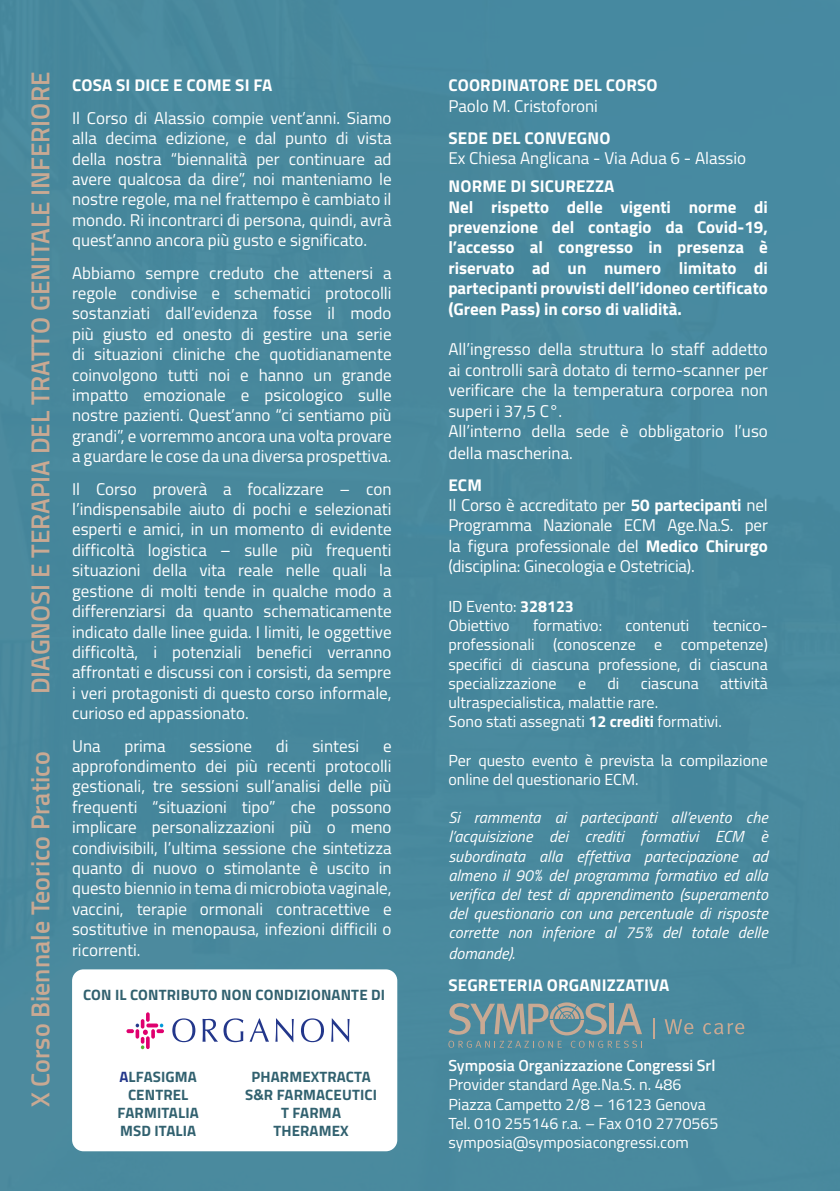
<style>
.page{position:relative;width:840px;height:1191px;background:#fff}
.page>*{position:absolute;margin:0;border:0;box-sizing:border-box;transform-origin:0 0}
.t1{font:600 26px "Titillium Web";color:#c9a993}
.t2{font:17px/20.4px "Titillium Web";color:#fff;text-align:justify}
.t3{font:700 17px/20.4px "Titillium Web";color:#fff}
.t4{font:16px/19.2px "Titillium Web";color:#fff}
.t5{font:italic 16px/19.4px "Titillium Web";letter-spacing:.005em;color:#fff;text-align:justify}
.t6{font:600 16px "Titillium Web";color:#fff}
.t7{font:700 15px/18px "Titillium Web";letter-spacing:.01em;color:#31616f;text-align:center}
.s1{color:#23378b}
.s2{font-weight:700}
</style>
<div class="page">
<div style="left:0;top:0;width:839px;height:1191px;background:#478aa0"></div>
<svg style="left:448px;top:1002px;width:194px;height:45px"></svg>
<svg style="left:653px;top:1018px;width:1px;height:20px"></svg>
<svg style="left:664px;top:1019px;width:29px;height:15px"></svg>
<svg style="left:703px;top:1023px;width:40px;height:11px"></svg>
<div style="left:72px;top:969px;width:325px;height:182px;background:#fff;border-radius:11px"></div>
<svg style="left:172px;top:1018px;width:23px;height:24px"></svg>
<svg style="left:202px;top:1018px;width:41px;height:24px"></svg>
<svg style="left:250px;top:1018px;width:19px;height:23px"></svg>
<svg style="left:275px;top:1018px;width:18px;height:24px"></svg>
<svg style="left:301px;top:1018px;width:23px;height:24px"></svg>
<svg style="left:331px;top:1018px;width:18px;height:24px"></svg>
<svg style="left:126px;top:1012px;width:38px;height:37px"></svg>
<h1 class="t1" style="left:20px;top:694px;width:624px;rotate:-90deg">DIAGNOSI E TERAPIA DEL TRATTO GENITALE INFERIORE</h1>
<h1 class="t1" style="left:20px;top:1107px;width:357px;rotate:-90deg">X Corso Biennale Teorico Pratico</h1>
<p class="t3" style="left:72px;top:75px;width:202px">COSA SI DICE E COME SI FA</p>
<p class="t2" style="left:72px;top:107px;width:321px">Il Corso di Alassio compie vent’anni. Siamo alla decima edizione, e dal punto di vista della nostra “biennalità per continuare ad avere qualcosa da dire”, noi manteniamo le nostre regole, ma nel frattempo è cambiato il mondo. Ri incontrarci di persona, quindi, avrà quest’anno ancora più gusto e significato.</p>
<p class="t2" style="left:72px;top:262px;width:321px">Abbiamo sempre creduto che attenersi a regole condivise e schematici protocolli sostanziati dall’evidenza fosse il modo più giusto ed onesto di gestire una serie di situazioni cliniche che quotidianamente coinvolgono tutti noi e hanno un grande impatto emozionale e psicologico sulle nostre pazienti. Quest’anno “ci sentiamo più grandi”, e vorremmo ancora una volta provare a guardare le cose da una diversa prospettiva.</p>
<p class="t2" style="left:72px;top:478px;width:321px">Il Corso proverà a focalizzare – con l’indispensabile aiuto di pochi e selezionati esperti e amici, in un momento di evidente difficoltà logistica – sulle più frequenti situazioni della vita reale nelle quali la gestione di molti tende in qualche modo a differenziarsi da quanto schematicamente indicato dalle linee guida. I limiti, le oggettive difficoltà, i potenziali benefici verranno affrontati e discussi con i corsisti, da sempre i veri protagonisti di questo corso informale, curioso ed appassionato.</p>
<p class="t2" style="left:72px;top:735px;width:30px">Una</p>
<p class="t2" style="left:124px;top:735px;width:43px">prima</p>
<p class="t2" style="left:189px;top:735px;width:64px">sessione</p>
<p class="t2" style="left:276px;top:735px;width:14px">di</p>
<p class="t2" style="left:312px;top:735px;width:48px">sintesi</p>
<p class="t2" style="left:72px;top:735px;width:321px;text-indent:311px">e approfondimento dei più recenti protocolli gestionali, tre sessioni sull’analisi delle più frequenti “situazioni tipo” che possono implicare personalizzazioni più o meno condivisibili, l’ultima sessione che sintetizza quanto di nuovo o stimolante è uscito in questo biennio in tema di microbiota vaginale, vaccini, terapie ormonali contracettive e sostitutive in menopausa, infezioni difficili o ricorrenti.</p>
<p class="t7" style="left:83px;top:985px;width:303px">CON IL CONTRIBUTO NON CONDIZIONANTE DI</p>
<p class="t7" style="left:117px;top:1067px;width:83px"><span class="s1">A</span>LFASIGMA<br>CENTREL<br>FARMITALIA<br>MSD ITALIA</p>
<p class="t7" style="left:245px;top:1067px;width:133px">PHARMEXTRACTA<br>S&amp;R FARMACEUTICI<br>T FARMA<br>THERAMEX</p>
<p class="t3" style="left:448px;top:75px;width:210px">COORDINATORE DEL CORSO</p>
<p class="t2" style="left:448px;top:95px;width:151px">Paolo M. Cristoforoni</p>
<p class="t3" style="left:448px;top:127px;width:163px">SEDE DEL CONVEGNO</p>
<p class="t2" style="left:448px;top:148px;width:299px">Ex Chiesa Anglicana - Via Adua 6 - Alassio</p>
<p class="t3" style="left:448px;top:176px;width:321px">NORME DI SICUREZZA<br>Nel rispetto delle vigenti norme di prevenzione del contagio da Covid-19, l’accesso al congresso in presenza è riservato ad un numero limitato di partecipanti provvisti dell’idoneo certificato (Green Pass) in corso di validità.</p>
<p class="t2" style="left:448px;top:339px;width:321px;text-align:left">All’ingresso della struttura lo staff addetto ai controlli sarà dotato di termo-scanner per verificare che la temperatura corporea non superi i 37,5 C°.<br>All’interno della sede è obbligatorio l’uso della mascherina.</p>
<p class="t2" style="left:448px;top:474px;width:321px;text-align:left"><span class="s2">ECM<br></span>Il Corso è accreditato per <span class="s2">50 partecipanti</span> nel Programma Nazionale ECM Age.Na.S. per la figura professionale del <span class="s2">Medico Chirurgo </span>(disciplina: Ginecologia e Ostetricia).</p>
<p class="t4" style="left:448px;top:596px;width:127px">ID Evento: <span class="s2">328123<br></span>Obiettivo</p>
<p class="t4" style="left:532px;top:615px;width:71px">formativo:</p>
<p class="t4" style="left:625px;top:615px;width:65px">contenuti</p>
<p class="t4" style="left:448px;top:615px;width:321px;text-align:justify;text-indent:264px">tecnico&shy;professionali (conoscenze e competenze) specifici di ciascuna professione, di ciascuna specializzazione</p>
<p class="t4" style="left:577px;top:673px;width:10px">e</p>
<p class="t4" style="left:607px;top:673px;width:13px">di</p>
<p class="t4" style="left:640px;top:673px;width:60px">ciascuna</p>
<p class="t4" style="left:719px;top:673px;width:49px">attività</p>
<p class="t4" style="left:448px;top:692px;width:275px">ultraspecialistica, malattie rare.<br>Sono stati assegnati <span class="s2">12 crediti</span> formativi.</p>
<p class="t4" style="left:448px;top:750px;width:321px">Per questo evento è prevista la compilazione online del questionario ECM.</p>
<p class="t5" style="left:448px;top:807px;width:321px">Si rammenta ai partecipanti all’evento che l’acquisizione dei crediti formativi ECM è subordinata alla effettiva partecipazione ad almeno il 90% del programma formativo ed alla verifica del test di apprendimento (superamento del questionario con una percentuale di risposte corrette non inferiore al 75% del totale delle domande).</p>
<p class="t3" style="left:448px;top:974px;width:222px">SEGRETERIA ORGANIZZATIVA</p>
<p class="t6" style="left:448px;top:1053px;width:268px">Symposia Organizzazione Congressi Srl</p>
<p class="t4" style="left:448px;top:1075px;width:271px">Provider standard Age.Na.S. n. 486<br>Piazza Campetto 2/8 – 16123 Genova Tel. 010 255146 r.a. – Fax 010 2770565 symposia@symposiacongressi.com</p>
</div>
